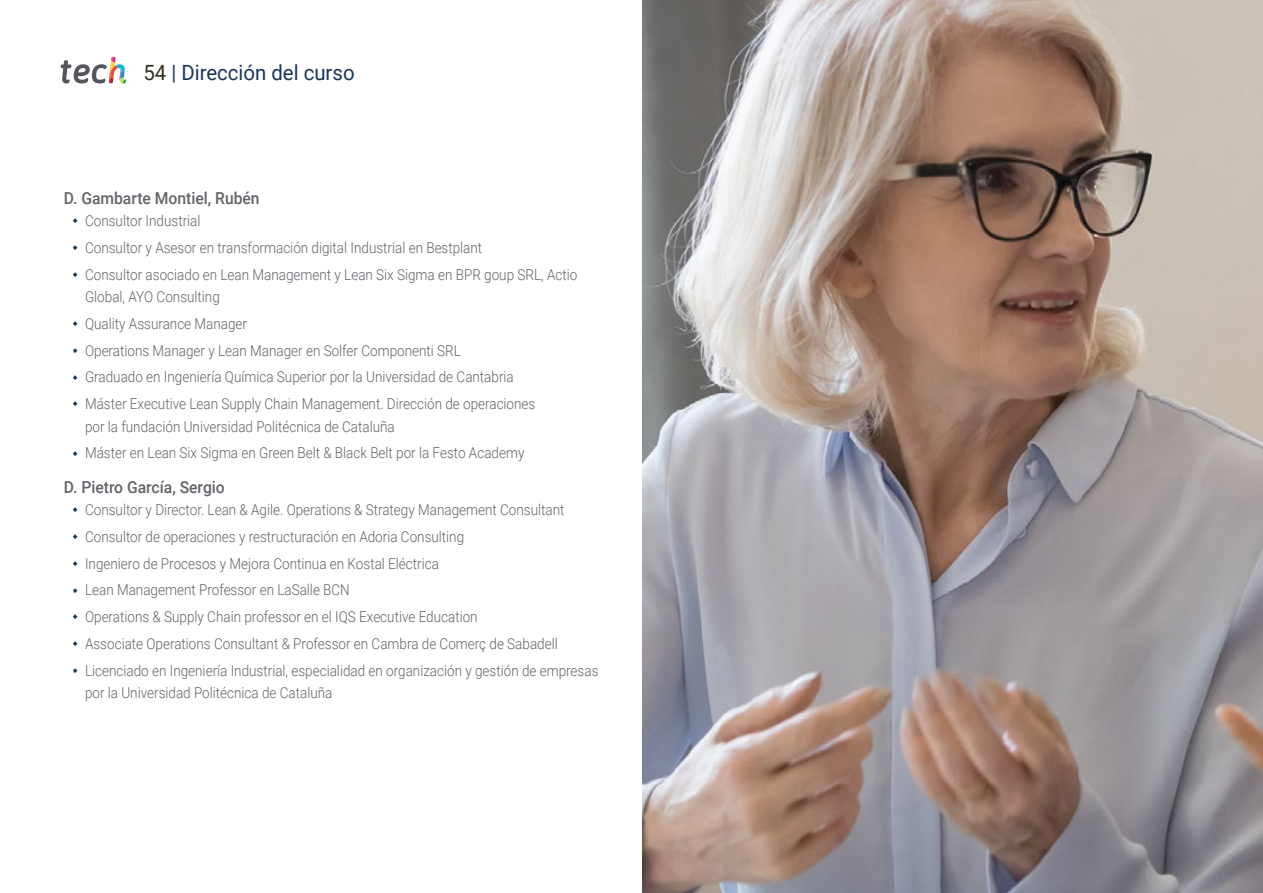
<style>
.page{position:relative;width:1263px;height:893px;background:#fff}
.page>*{position:absolute;margin:0;border:0;box-sizing:border-box;transform-origin:0 0}
.t1{font:21px "Roboto";color:#1a355c}
.t2{font:500 16.5px "Roboto";color:#61646a;scale:.95 1}
.t3{font:300 15px/26.7px "Roboto";color:#61646a;scale:.9 1}
.s1{color:#312e20}
</style>
<div class="page">
<img style="left:642px;top:0;width:621px;height:893px">
<svg style="left:61px;top:57px;width:65px;height:27px"></svg>
<h1 class="t1" style="left:144px;top:57px;width:213px"><span class="s1">54</span> | Dirección del curso</h1>
<p class="t2" style="left:64px;top:186px;width:208px">D. Gambarte Montiel, Rubén</p>
<p class="t3" style="left:85px;top:207px;width:548px">Consultor Industrial<br>Consultor y Asesor en transformación digital Industrial en Bestplant<br>Consultor asociado en Lean Management y Lean Six Sigma en BPR goup SRL, Actio</p>
<p class="t3" style="left:85px;top:283px;width:502px">Global, AYO Consulting<br>Quality Assurance Manager<br>Operations Manager y Lean Manager en Solfer Componenti SRL<br>Graduado en Ingeniería Química Superior por la Universidad de Cantabria Máster Executive Lean Supply Chain Management. Dirección de operaciones</p>
<p class="t3" style="left:85px;top:412px;width:490px">por la fundación Universidad Politécnica de Cataluña<br>Máster en Lean Six Sigma en Green Belt &amp; Black Belt por la Festo Academy</p>
<p class="t2" style="left:64px;top:475px;width:171px">D. Pietro García, Sergio</p>
<p class="t3" style="left:85px;top:496px;width:572px">Consultor y Director. Lean &amp; Agile. Operations &amp; Strategy Management Consultant Consultor de operaciones y restructuración en Adoria Consulting<br>Ingeniero de Procesos y Mejora Continua en Kostal Eléctrica<br>Lean Management Professor en LaSalle BCN<br>Operations &amp; Supply Chain professor en el IQS Executive Education<br>Associate Operations Consultant &amp; Professor en Cambra de Comerç de Sabadell Licenciado en Ingeniería Industrial, especialidad en organización y gestión de empresas</p>
<p class="t3" style="left:85px;top:679px;width:276px">por la Universidad Politécnica de Cataluña</p>
</div>
